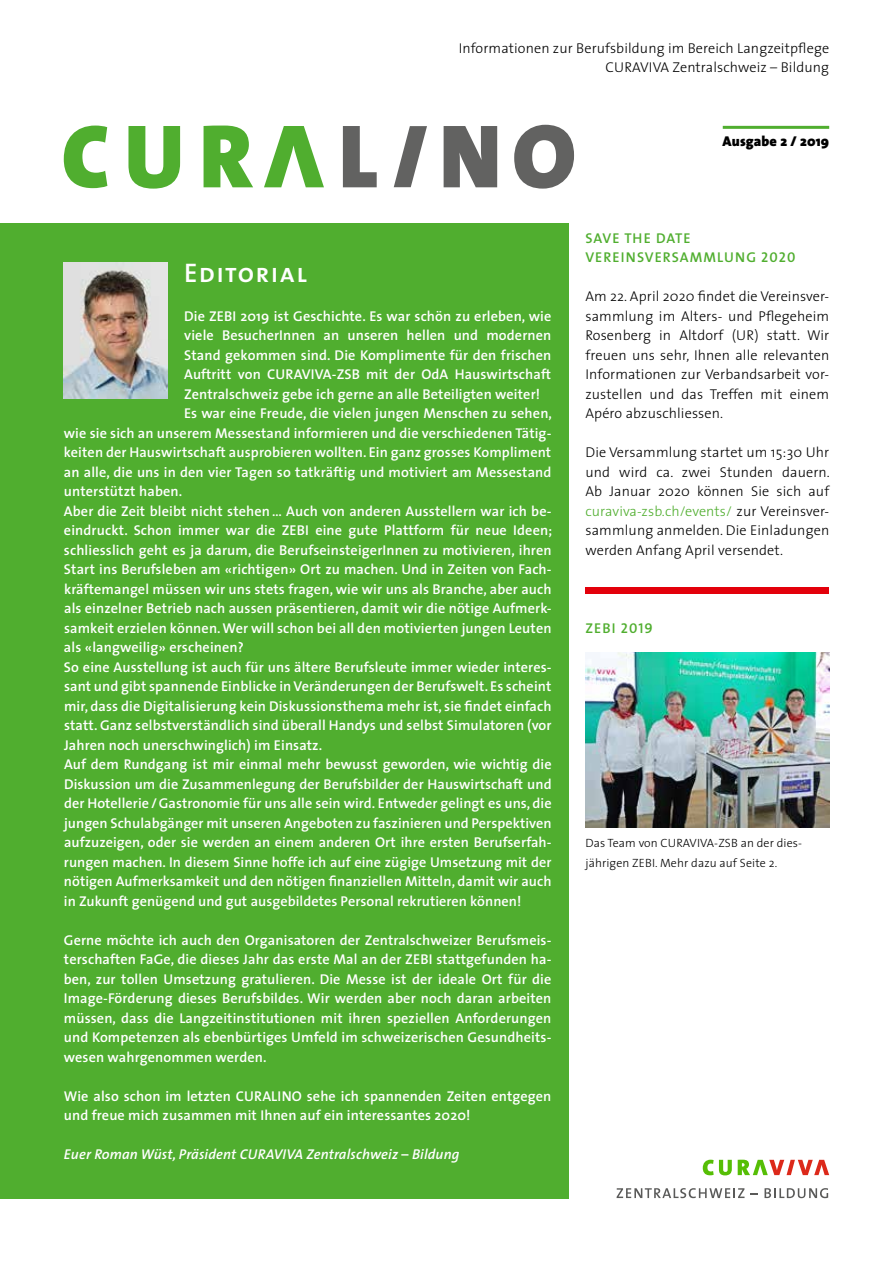
<style>
.page{position:relative;width:893px;height:1263px;background:#fff}
.page>*{position:absolute;margin:0;border:0;box-sizing:border-box;transform-origin:0 0}
.t1{font:27px "The Sans Semi Bold Caps";letter-spacing:.05em;color:#fff}
.t2{font:600 14.25px/19.5px "The Sans";letter-spacing:.01em;color:#fff;text-align:justify}
.t3{font:300 14.25px/19.5px "The Sans";letter-spacing:.01em;color:#000;text-align:justify}
.t4{font:italic 600 14.25px "The Sans";letter-spacing:.01em;color:#fff}
.t5{font:14.25px/19.5px "The Sans Semi Bold Caps";letter-spacing:.075em;color:#50ae2f}
.t6{font:900 14.25px "The Sans";letter-spacing:.01em;color:#000}
.t7{font:300 12px/19.5px "The Sans";letter-spacing:.01em;color:#000}
.s1{color:#50ae2f}
</style>
<div class="page">
<div style="left:0;top:223px;width:568px;height:975px;background:#50ae2f"></div>
<svg style="left:64px;top:126px;width:43px;height:62px"></svg>
<svg style="left:128px;top:126px;width:52px;height:63px"></svg>
<svg style="left:204px;top:126px;width:49px;height:61px"></svg>
<svg style="left:264px;top:126px;width:60px;height:61px"></svg>
<svg style="left:394px;top:126px;width:33px;height:61px"></svg>
<svg style="left:343px;top:126px;width:34px;height:61px"></svg>
<svg style="left:444px;top:126px;width:53px;height:61px;background:#7a7a7a"></svg>
<svg style="left:514px;top:125px;width:60px;height:64px"></svg>
<hr style="left:723px;top:126px;width:106px;height:3px;background:#50ae2f">
<img style="left:64px;top:262px;width:103px;height:137px">
<svg style="left:703px;top:1160px;width:29px;height:15px"></svg>
<svg style="left:738px;top:1160px;width:91px;height:15px"></svg>
<svg style="left:617px;top:1188px;width:127px;height:10px"></svg>
<svg style="left:764px;top:1188px;width:64px;height:10px"></svg>
<img style="left:585px;top:652px;width:244px;height:176px">
<div style="left:585px;top:587px;width:244px;height:7px;background:#e3000b"></div>
<p class="t3" style="left:459px;top:38px;width:372px;text-align:right">Informationen zur Berufsbildung im Bereich Langzeitpflege<br>CURAVIVA Zentralschweiz – Bildung</p>
<p class="t6" style="left:723px;top:129px;width:108px">Ausgabe 2 / 2019</p>
<h1 class="t1" style="left:184px;top:250px;width:124px">Editorial</h1>
<p class="t2" style="left:184px;top:306px;width:369px">Die ZEBI 2019 ist Geschichte. Es war schön zu erleben, wie</p>
<p class="t2" style="left:184px;top:325px;width:369px">viele BesucherInnen an unseren hellen und modernen</p>
<p class="t2" style="left:184px;top:345px;width:369px">Stand gekommen sind. Die Komplimente für den frischen</p>
<p class="t2" style="left:184px;top:364px;width:369px">Auftritt von CURAVIVA-ZSB mit der OdA Hauswirtschaft</p>
<p class="t2" style="left:184px;top:384px;width:357px">Zentralschweiz gebe ich gerne an alle Beteiligten weiter!</p>
<p class="t2" style="left:184px;top:403px;width:369px">Es war eine Freude, die vielen jungen Menschen zu sehen,</p>
<p class="t2" style="left:64px;top:423px;width:489px">wie sie sich an unserem Messestand informieren und die verschiedenen Tätig-</p>
<p class="t2" style="left:64px;top:442px;width:489px">keiten der Hauswirtschaft ausprobieren wollten. Ein ganz grosses Kompliment</p>
<p class="t2" style="left:64px;top:462px;width:489px">an alle, die uns in den vier Tagen so tatkräftig und motiviert am Messestand</p>
<p class="t2" style="left:64px;top:481px;width:120px">unterstützt haben.</p>
<p class="t2" style="left:64px;top:501px;width:489px">Aber die Zeit bleibt nicht stehen … Auch von anderen Ausstellern war ich be-</p>
<p class="t2" style="left:64px;top:520px;width:490px">eindruckt. Schon immer war die ZEBI eine gute Plattform für neue Ideen;</p>
<p class="t2" style="left:64px;top:540px;width:489px">schliesslich geht es ja darum, die BerufseinsteigerInnen zu motivieren, ihren</p>
<p class="t2" style="left:64px;top:559px;width:489px">Start ins Berufsleben am «richtigen» Ort zu machen. Und in Zeiten von Fach-</p>
<p class="t2" style="left:64px;top:579px;width:489px">kräftemangel müssen wir uns stets fragen, wie wir uns als Branche, aber auch</p>
<p class="t2" style="left:64px;top:598px;width:489px">als einzelner Betrieb nach aussen präsentieren, damit wir die nötige Aufmerk-</p>
<p class="t2" style="left:64px;top:618px;width:489px">samkeit erzielen können.Wer will schon bei all den motivierten jungen Leuten</p>
<p class="t2" style="left:64px;top:637px;width:182px">als «langweilig» erscheinen?</p>
<p class="t2" style="left:64px;top:657px;width:489px">So eine Ausstellung ist auch für uns ältere Berufsleute immer wieder interes-</p>
<p class="t2" style="left:64px;top:676px;width:489px">sant und gibt spannende Einblicke inVeränderungen der Berufswelt. Es scheint</p>
<p class="t2" style="left:64px;top:696px;width:489px">mir, dass die Digitalisierung kein Diskussionsthema mehr ist, sie findet einfach</p>
<p class="t2" style="left:64px;top:715px;width:489px">statt. Ganz selbstverständlich sind überall Handys und selbst Simulatoren (vor</p>
<p class="t2" style="left:64px;top:735px;width:260px">Jahren noch unerschwinglich) im Einsatz.</p>
<p class="t2" style="left:64px;top:754px;width:489px">Auf dem Rundgang ist mir einmal mehr bewusst geworden, wie wichtig die</p>
<p class="t2" style="left:64px;top:774px;width:489px">Diskussion um die Zusammenlegung der Berufsbilder der Hauswirtschaft und</p>
<p class="t2" style="left:64px;top:793px;width:489px">der Hotellerie / Gastronomie für uns alle sein wird. Entweder gelingt es uns, die</p>
<p class="t2" style="left:64px;top:813px;width:489px">jungen Schulabgänger mit unseren Angeboten zu faszinieren und Perspektiven</p>
<p class="t2" style="left:64px;top:832px;width:489px">aufzuzeigen, oder sie werden an einem anderen Ort ihre ersten Berufserfah-</p>
<p class="t2" style="left:64px;top:852px;width:489px">rungen machen. In diesem Sinne hoffe ich auf eine zügige Umsetzung mit der</p>
<p class="t2" style="left:64px;top:871px;width:489px">nötigen Aufmerksamkeit und den nötigen finanziellen Mitteln, damit wir auch</p>
<p class="t2" style="left:64px;top:891px;width:459px">in Zukunft genügend und gut ausgebildetes Personal rekrutieren können!</p>
<p class="t2" style="left:64px;top:930px;width:489px">Gerne möchte ich auch den Organisatoren der Zentralschweizer Berufsmeis&shy;terschaften FaGe, die dieses Jahr das erste Mal an der ZEBI stattgefunden ha&shy;ben, zur tollen Umsetzung gratulieren. Die Messe ist der ideale Ort für die Image-Förderung dieses Berufsbildes. Wir werden aber noch daran arbeiten müssen, dass die Langzeitinstitutionen mit ihren speziellen Anforderungen und Kompetenzen als ebenbürtiges Umfeld im schweizerischen Gesundheits&shy;wesen wahrgenommen werden.</p>
<p class="t2" style="left:64px;top:1086px;width:489px">Wie also schon im letzten CURALINO sehe ich spannenden Zeiten entgegen und freue mich zusammen mit Ihnen auf ein interessantes 2020!</p>
<p class="t4" style="left:64px;top:1142px;width:397px">Euer Roman Wüst, Präsident CURAVIVA Zentralschweiz – Bildung</p>
<p class="t5" style="left:585px;top:228px;width:211px">SAVE THE DATE<br>VEREINSVERSAMMLUNG 2020</p>
<p class="t3" style="left:585px;top:286px;width:245px">Am 22. April 2020 findet die Vereinsver&shy;sammlung im Alters- und Pflegeheim Rosenberg in Altdorf (UR) statt. Wir freuen uns sehr, Ihnen alle relevanten Informationen zur Verbandsarbeit vor&shy;zustellen und das Treffen mit einem Apéro abzuschliessen.</p>
<p class="t3" style="left:585px;top:442px;width:246px">Die Versammlung startet um 15:30 Uhr und wird ca. zwei Stunden dauern.<br>Ab Januar 2020 können Sie sich auf <span class="s1">curaviva-zsb.ch/events/</span> zur Vereinsver&shy;sammlung anmelden. Die Einladungen werden Anfang April versendet.</p>
<p class="t5" style="left:585px;top:618px;width:69px">ZEBI 2019</p>
<p class="t7" style="left:585px;top:833px;width:218px">Das Team von CURAVIVA-ZSB an der dies&shy;jährigen ZEBI. Mehr dazu auf Seite 2.</p>
</div>
